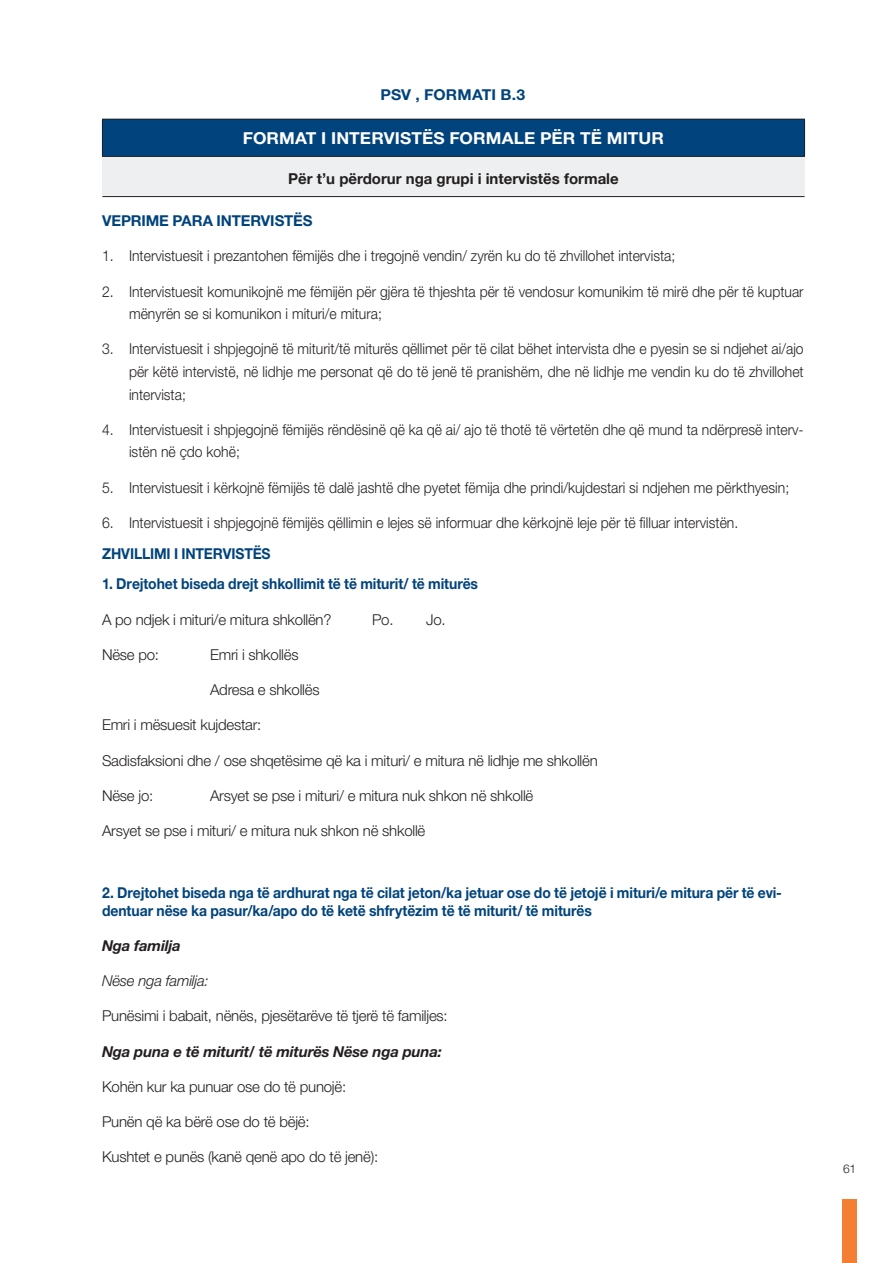
<style>
.page{position:relative;width:893px;height:1263px;background:#fff}
.page>*{position:absolute;margin:0;border:0;box-sizing:border-box;transform-origin:0 0}
.t1{font:700 16.5px "Helvetica Neue LT Pro";letter-spacing:.005em;color:#fff;scale:1.05 1}
.t2{font:300 15px/22.5px "Helvetica Neue LT Pro";color:#231f20;scale:.93 1}
.t3{font:300 15px "Helvetica Neue LT Pro";color:#231f20}
.t4{font:700 15px/18px "Helvetica Neue LT Pro";letter-spacing:-.005em;color:#01437c;scale:.93 1}
.t5{font:italic 700 15px "Helvetica Neue LT Pro";letter-spacing:-.015em;color:#231f20}
.t6{font:700 15px "Helvetica Neue";color:#231f20}
.t7{font:700 15px "Helvetica Neue LT Pro";letter-spacing:-.005em;color:#01437c}
.t8{font:italic 300 15px "Helvetica Neue LT Pro";letter-spacing:-.015em;color:#231f20}
.t9{font:700 15px "Helvetica Neue LT Pro";letter-spacing:-.005em;color:#01437c;scale:1.05 1}
.t10{font:300 12px "Helvetica Neue LT Pro";color:#231f20}
</style>
<div class="page">
<div style="left:102px;top:119px;width:702px;height:37px;background:#01437c"></div>
<div style="left:102px;top:156px;width:702px;height:41px;background:#edeff0"></div>
<hr style="left:102px;top:119px;width:703px;height:1px;background:#231f20">
<hr style="left:102px;top:120px;width:1px;height:36px;background:#231f20">
<hr style="left:804px;top:120px;width:1px;height:36px;background:#231f20">
<hr style="left:102px;top:156px;width:703px;height:1px;background:#231f20">
<hr style="left:102px;top:196px;width:702px;height:1px;background:#231f20">
<div style="left:842px;top:1199px;width:15px;height:64px;background:#f47f32"></div>
<p class="t9" style="left:380px;top:85px;width:140px">PSV , FORMATI B.3</p>
<p class="t1" style="left:243px;top:127px;width:402px">FORMAT I INTERVISTËS FORMALE PËR TË MITUR</p>
<p class="t6" style="left:288px;top:167px;width:332px">Për t’u përdorur nga grupi i intervistës formale</p>
<p class="t7" style="left:102px;top:211px;width:212px">VEPRIME PARA INTERVISTËS</p>
<p class="t2" style="left:102px;top:245px;width:618px">1. Intervistuesit i prezantohen fëmijës dhe i tregojnë vendin/ zyrën ku do të zhvillohet intervista;</p>
<p class="t2" style="left:129px;top:280px;width:727px;text-indent:-27px">2. Intervistuesit komunikojnë me fëmijën për gjëra të thjeshta për të vendosur komunikim të mirë dhe për të kuptuar mënyrën se si komunikon i mituri/e mitura;</p>
<p class="t2" style="left:129px;top:338px;width:727px;text-align:justify;text-indent:-27px">3. Intervistuesit i shpjegojnë të miturit/të miturës qëllimet për të cilat bëhet intervista dhe e pyesin se si ndjehet ai/ajo për këtë intervistë, në lidhje me personat që do të jenë të pranishëm, dhe në lidhje me vendin ku do të zhvillohet intervista;</p>
<p class="t2" style="left:129px;top:418px;width:727px;text-indent:-27px">4. Intervistuesit i shpjegojnë fëmijës rëndësinë që ka që ai/ ajo të thotë të vërtetën dhe që mund ta ndërpresë interv&shy;istën në çdo kohë;</p>
<p class="t2" style="left:102px;top:476px;width:740px">5. Intervistuesit i kërkojnë fëmijës të dalë jashtë dhe pyetet fëmija dhe prindi/kujdestari si ndjehen me përkthyesin;</p>
<p class="t2" style="left:102px;top:511px;width:686px">6. Intervistuesit i shpjegojnë fëmijës qëllimin e lejes së informuar dhe kërkojnë leje për të filluar intervistën.</p>
<p class="t4" style="left:102px;top:544px;width:183px">ZHVILLIMI I INTERVISTËS</p>
<p class="t4" style="left:102px;top:574px;width:406px">1. Drejtohet biseda drejt shkollimit të të miturit/ të miturës</p>
<p class="t3" style="left:102px;top:610px;width:231px">A po ndjek i mituri/e mitura shkollën?</p>
<p class="t3" style="left:372px;top:610px;width:75px">Po. Jo.</p>
<p class="t3" style="left:102px;top:645px;width:59px">Nëse po:</p>
<p class="t3" style="left:210px;top:645px;width:90px">Emri i shkollës</p>
<p class="t3" style="left:210px;top:680px;width:111px">Adresa e shkollës</p>
<p class="t3" style="left:102px;top:716px;width:161px">Emri i mësuesit kujdestar:</p>
<p class="t3" style="left:102px;top:751px;width:497px">Sadisfaksioni dhe / ose shqetësime që ka i mituri/ e mitura në lidhje me shkollën</p>
<p class="t3" style="left:102px;top:786px;width:53px">Nëse jo:</p>
<p class="t3" style="left:210px;top:786px;width:325px">Arsyet se pse i mituri/ e mitura nuk shkon në shkollë</p>
<p class="t3" style="left:102px;top:821px;width:325px">Arsyet se pse i mituri/ e mitura nuk shkon në shkollë</p>
<p class="t4" style="left:102px;top:883px;width:733px">2. Drejtohet biseda nga të ardhurat nga të cilat jeton/ka jetuar ose do të jetojë i mituri/e mitura për të evi&shy;dentuar nëse ka pasur/ka/apo do të ketë shfrytëzim të të miturit/ të miturës</p>
<p class="t5" style="left:102px;top:936px;width:80px">Nga familja</p>
<p class="t8" style="left:102px;top:972px;width:108px">Nëse nga familja:</p>
<p class="t3" style="left:102px;top:1007px;width:347px">Punësimi i babait, nënës, pjesëtarëve të tjerë të familjes:</p>
<p class="t5" style="left:102px;top:1042px;width:341px">Nga puna e të miturit/ të miturës Nëse nga puna:</p>
<p class="t3" style="left:102px;top:1077px;width:246px">Kohën kur ka punuar ose do të punojë:</p>
<p class="t3" style="left:102px;top:1113px;width:209px">Punën që ka bërë ose do të bëjë:</p>
<p class="t3" style="left:102px;top:1148px;width:278px">Kushtet e punës (kanë qenë apo do të jenë):</p>
<p class="t10" style="left:843px;top:1161px;width:15px">61</p>
</div>
